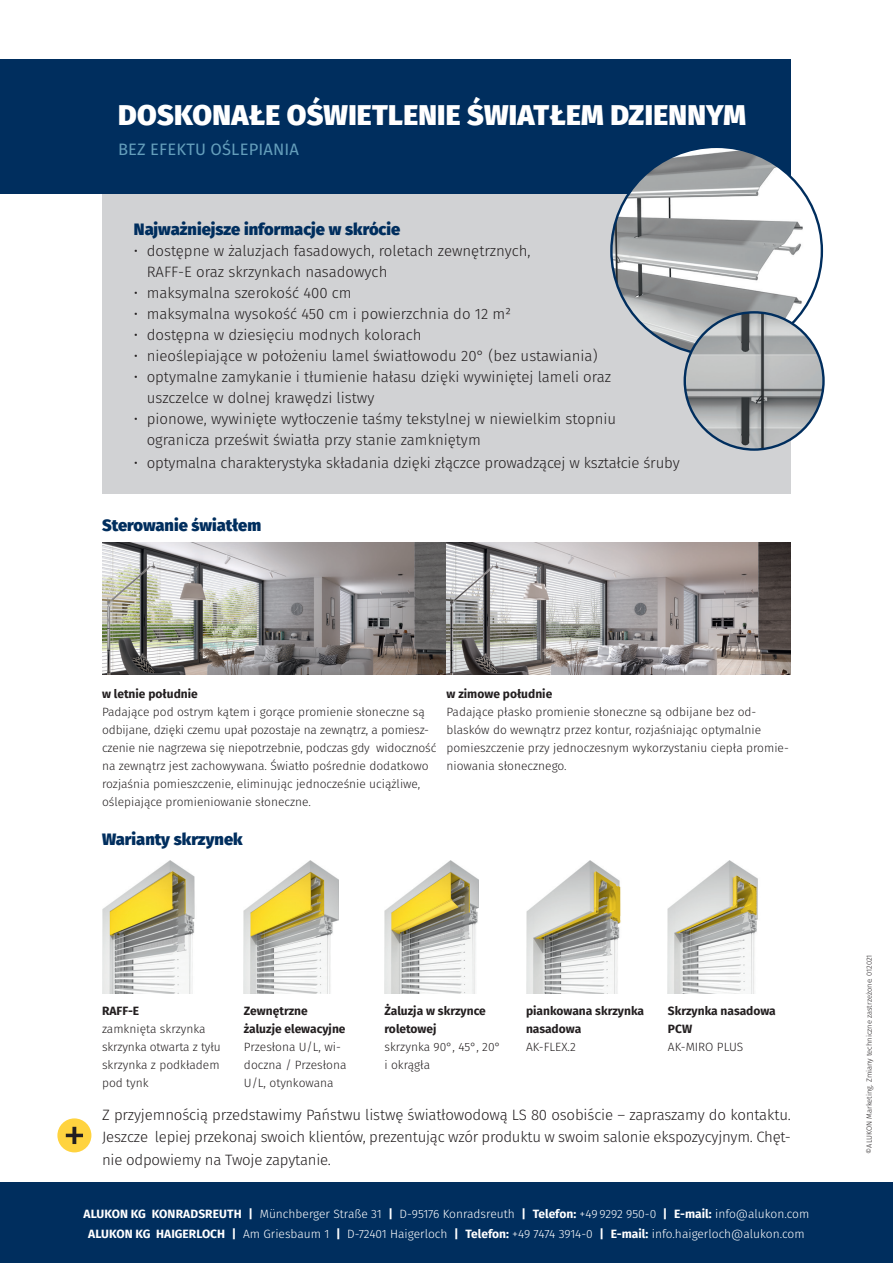
<style>
.page{position:relative;width:893px;height:1263px;background:#fff}
.page>*{position:absolute;margin:0;border:0;box-sizing:border-box;transform-origin:0 0}
.t1{font:800 28.5px "Fira Sans";letter-spacing:.01em;color:#fff}
.t2{font:800 16.5px "Fira Sans";color:#002e5e}
.t3{font:16.5px "Fira Sans";letter-spacing:.01em;color:#649ebb}
.t4{font:300 15px/21px "Fira Sans";color:#231f20}
.t5{font:300 12px/18px "Fira Sans";color:#231f20}
.t6{font:300 12px/19.5px "Fira Sans";color:#fff;text-align:center}
.t7{font:700 12px/18px "Fira Sans";color:#231f20}
.t8{font:300 7.5px "Fira Sans";color:#231f20}
.s1{font-weight:700}
</style>
<div class="page">
<div style="left:102px;top:194px;width:689px;height:300px;background:#d1d2d4"></div>
<div style="left:0;top:1182px;width:893px;height:81px;background:#002e5e"></div>
<div style="left:57px;top:1118px;width:34px;height:34px;background:#ffd33f;border-radius:50%"></div>
<svg style="left:66px;top:1127px;width:17px;height:17px"></svg>
<div style="left:0;top:60px;width:791px;height:134px;background:#002e5e"></div>
<img style="left:385px;top:861px;width:94px;height:133px">
<img style="left:102px;top:861px;width:93px;height:133px">
<img style="left:244px;top:861px;width:94px;height:133px">
<img style="left:526px;top:861px;width:95px;height:133px">
<img style="left:668px;top:861px;width:90px;height:133px">
<img style="left:102px;top:543px;width:689px;height:131px">
<img style="left:611px;top:149px;width:211px;height:203px">
<img style="left:685px;top:312px;width:138px;height:138px">
<h1 class="t1" style="left:118px;top:90px;width:629px">DOSKONAŁE OŚWIETLENIE ŚWIATŁEM DZIENNYM</h1>
<p class="t3" style="left:118px;top:137px;width:182px">BEZ EFEKTU OŚLEPIANIA</p>
<p class="t2" style="left:134px;top:215px;width:268px">Najważniejsze informacje w skrócie</p>
<p class="t4" style="left:147px;top:240px;width:386px;text-indent:-13px">• dostępne w żaluzjach fasadowych, roletach zewnętrznych,<br>RAFF-E oraz skrzynkach nasadowych</p>
<p class="t4" style="left:134px;top:282px;width:219px">• maksymalna szerokość 400 cm</p>
<p class="t4" style="left:134px;top:303px;width:379px">• maksymalna wysokość 450 cm i powierzchnia do 12 m²</p>
<p class="t4" style="left:134px;top:324px;width:289px">• dostępna w dziesięciu modnych kolorach</p>
<p class="t4" style="left:134px;top:345px;width:465px">• nieoślepiające w położeniu lamel światłowodu 20° (bez ustawiania)</p>
<p class="t4" style="left:147px;top:366px;width:466px;text-indent:-13px">• optymalne zamykanie i tłumienie hałasu dzięki wywiniętej lameli oraz uszczelce w dolnej krawędzi listwy</p>
<p class="t4" style="left:147px;top:408px;width:471px;text-indent:-13px">• pionowe, wywinięte wytłoczenie taśmy tekstylnej w niewielkim stopniu ogranicza prześwit światła przy stanie zamkniętym</p>
<p class="t4" style="left:134px;top:452px;width:547px">• optymalna charakterystyka składania dzięki złączce prowadzącej w kształcie śruby</p>
<p class="t2" style="left:102px;top:510px;width:161px">Sterowanie światłem</p>
<p class="t7" style="left:102px;top:684px;width:97px">w letnie południe</p>
<p class="t5" style="left:102px;top:703px;width:336px">Padające pod ostrym kątem i gorące promienie słoneczne są odbijane, dzięki czemu upał pozostaje na zewnątrz, a pomiesz&shy;czenie nie nagrzewa się niepotrzebnie, podczas gdy widoczność na zewnątrz jest zachowywana. Światło pośrednie dodatkowo rozjaśnia pomieszczenie, eliminując jednocześnie uciążliwe, oślepiające promieniowanie słoneczne.</p>
<p class="t2" style="left:102px;top:824px;width:142px">Warianty skrzynek</p>
<p class="t7" style="left:446px;top:684px;width:107px">w zimowe południe</p>
<p class="t5" style="left:446px;top:703px;width:344px">Padające płasko promienie słoneczne są odbijane bez od&shy;blasków do wewnątrz przez kontur, rozjaśniając optymalnie pomieszczenie przy jednoczesnym wykorzystaniu ciepła promie&shy;niowania słonecznego.</p>
<p class="t7" style="left:102px;top:1001px;width:39px">RAFF-E</p>
<p class="t5" style="left:102px;top:1020px;width:120px">zamknięta skrzynka skrzynka otwarta z tyłu skrzynka z podkładem pod tynk</p>
<p class="t7" style="left:244px;top:1001px;width:103px">Zewnętrzne żaluzje elewacyjne</p>
<p class="t5" style="left:244px;top:1038px;width:104px">Przesłona U/L, wi&shy;doczna / Przesłona<br>U/L, otynkowana</p>
<p class="t7" style="left:385px;top:1001px;width:103px">Żaluzja w skrzynce roletowej</p>
<p class="t5" style="left:385px;top:1038px;width:118px">skrzynka 90°, 45°, 20° i okrągła</p>
<p class="t7" style="left:526px;top:1001px;width:120px">piankowana skrzynka nasadowa</p>
<p class="t5" style="left:526px;top:1038px;width:51px">AK-FLEX.2</p>
<p class="t7" style="left:668px;top:1001px;width:109px">Skrzynka nasadowa<br>PCW</p>
<p class="t5" style="left:668px;top:1038px;width:77px">AK-MIRO PLUS</p>
<p class="t4" style="left:102px;top:1103px;width:690px;line-height:22.5px;text-align:justify">Z przyjemnością przedstawimy Państwu listwę światłowodową LS 80 osobiście – zapraszamy do kontaktu.<br>Jeszcze lepiej przekonaj swoich klientów, prezentując wzór produktu w swoim salonie ekspozycyjnym. Chęt&shy;nie odpowiemy na Twoje zapytanie.</p>
<p class="t6" style="left:84px;top:1204px;width:727px"><span class="s1">ALUKON KG KONRADSREUTH |</span> Münchberger Straße 31 <span class="s1">|</span> D-95176 Konradsreuth <span class="s1">| Telefon:</span> +49 9292 950-0 <span class="s1">| E-mail:</span> info@alukon.com<br><span class="s1">ALUKON KG HAIGERLOCH |</span> Am Griesbaum 1 <span class="s1">|</span> D-72401 Haigerloch <span class="s1">| Telefon:</span> +49 7474 3914-0 <span class="s1">| E-mail:</span> info.haigerloch@alukon.com</p>
<p class="t8" style="left:864px;top:1154px;width:200px;rotate:-90deg">©ALUKON Marketing. Zmiany techniczne zastrzeżone. 012021</p>
</div>
